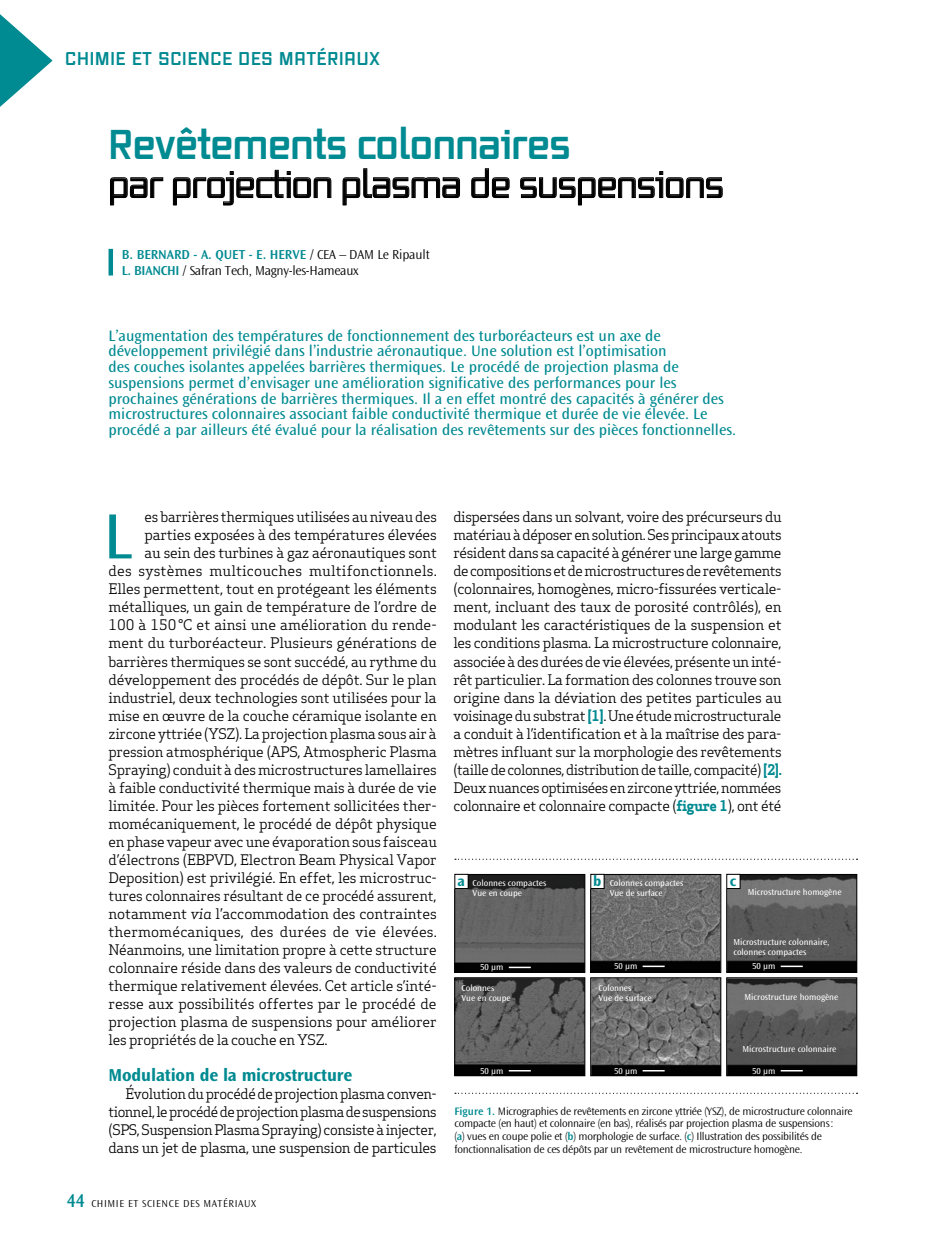
<style>
.page{position:relative;width:936px;height:1234px;background:#fff}
.page>*{position:absolute;margin:0;border:0;box-sizing:border-box;transform-origin:0 0}
.t1{font:66.45px "Ocean Sans Std";color:#008a91}
.t2{font:700 40.5px "Vox";letter-spacing:-.01em;color:#008a91}
.t3{font:36px "Vox";letter-spacing:-.01em;color:#000}
.t4{font:700 18px "Ocean Sans Std";letter-spacing:-.01em;color:#008a91}
.t5{font:700 18px "Vox";letter-spacing:.05em;color:#008a91}
.t6{font:15.75px/15.8px "Ocean Sans Std";color:#008a91}
.t7{font:700 15px "Ocean Sans Std";color:#008a91}
.t8{font:14.25px/18px "Apex Serif";letter-spacing:-.02em;color:#000;text-align:justify}
.t9{font:14.25px "Apex Serif";letter-spacing:.005em;color:#000}
.t10{font:300 13.5px/16.5px "Ocean Sans Std";letter-spacing:-.02em;color:#000}
.t11{font:300 11.25px/12.8px "Ocean Sans Std";letter-spacing:-.02em;color:#000}
.t12{font:300 10.5px "Ocean Sans Std";letter-spacing:.06em;color:#000}
.t13{font:9px/9.8px "Ocean Sans Std";color:#fff}
.s1{font-weight:600;color:#008a91}
.s2{font-style:italic}
.s3{font-weight:700;color:#008a91}
.s4{font-weight:600;font-size:19.5px;color:#008a91}
</style>
<div class="page">
<svg style="left:0;top:14px;width:53px;height:93px"></svg>
<svg style="left:110px;top:177px;width:53px;height:28px"></svg>
<svg style="left:173px;top:170px;width:158px;height:35px"></svg>
<svg style="left:342px;top:168px;width:118px;height:37px"></svg>
<svg style="left:471px;top:168px;width:38px;height:30px"></svg>
<svg style="left:520px;top:171px;width:203px;height:34px"></svg>
<div style="left:108px;top:249px;width:5px;height:26px;background:#008a91"></div>
<img style="left:456px;top:875px;width:127px;height:95px">
<div style="left:454px;top:873px;width:131px;height:99px;border:1px solid #000"></div>
<svg style="left:455px;top:1092px;width:402px;height:1px"></svg>
<img style="left:456px;top:979px;width:127px;height:94px">
<div style="left:454px;top:977px;width:131px;height:98px;border:1px solid #000"></div>
<img style="left:728px;top:875px;width:127px;height:95px">
<div style="left:726px;top:873px;width:131px;height:99px;border:1px solid #000"></div>
<img style="left:728px;top:979px;width:127px;height:94px">
<div style="left:726px;top:977px;width:131px;height:98px;border:1px solid #000"></div>
<img style="left:592px;top:875px;width:127px;height:95px">
<div style="left:590px;top:873px;width:131px;height:99px;border:1px solid #000"></div>
<img style="left:592px;top:979px;width:127px;height:94px">
<div style="left:590px;top:977px;width:131px;height:98px;border:1px solid #000"></div>
<svg style="left:455px;top:858px;width:402px;height:1px"></svg>
<div style="left:455px;top:874px;width:13px;height:14px;background:#fff"></div>
<div style="left:590px;top:874px;width:14px;height:14px;background:#fff"></div>
<div style="left:726px;top:874px;width:14px;height:14px;background:#fff"></div>
<svg style="left:508px;top:966px;width:23px;height:1px"></svg>
<svg style="left:642px;top:965px;width:22px;height:1px"></svg>
<svg style="left:780px;top:965px;width:22px;height:1px"></svg>
<hr style="left:508px;top:1069px;width:23px;height:2px;background:#fff">
<hr style="left:642px;top:1069px;width:22px;height:2px;background:#fff">
<hr style="left:780px;top:1069px;width:22px;height:2px;background:#fff">
<p class="t5" style="left:65px;top:46px;width:316px">CHIMIE ET SCIENCE DES MATÉRIAUX</p>
<h2 class="t2" style="left:108px;top:116px;width:464px">Revêtements colonnaires</h2>
<h3 class="t3" style="left:108px;top:161px;width:616px">par projection plasma de suspensions</h3>
<p class="t10" style="left:122px;top:246px;width:309px"><span class="s1">B. BERNARD - A. QUET - E. HERVE</span> / CEA – DAM Le Ripault<br><span class="s1">L. BIANCHI</span> / Safran Tech, Magny-les-Hameaux</p>
<p class="t6" style="left:108px;top:327px;width:629px">L’augmentation des températures de fonctionnement des turboréacteurs est un axe de développement privilégié dans l’industrie aéronautique. Une solution est l’optimisation<br>des couches isolantes appelées barrières thermiques. Le procédé de projection plasma de suspensions permet d’envisager une amélioration significative des performances pour les prochaines générations de barrières thermiques. Il a en effet montré des capacités à générer des microstructures colonnaires associant faible conductivité thermique et durée de vie élevée. Le procédé a par ailleurs été évalué pour la réalisation des revêtements sur des pièces fonctionnelles.</p>
<p class="t8" style="left:145px;top:508px;width:294px">es barrières thermiques utilisées au niveau des</p>
<p class="t8" style="left:145px;top:526px;width:294px">parties exposées à des températures élevées</p>
<p class="t8" style="left:145px;top:544px;width:294px">au sein des turbines à gaz aéronautiques sont</p>
<p class="t9" style="left:108px;top:562px;width:330px">des systèmes multicouches multifonctionnels.</p>
<p class="t8" style="left:108px;top:580px;width:330px">Elles permettent, tout en protégeant les éléments</p>
<p class="t8" style="left:108px;top:598px;width:330px">métalliques, un gain de température de l’ordre de</p>
<p class="t8" style="left:108px;top:616px;width:330px">100 à 150°C et ainsi une amélioration du rende-</p>
<p class="t8" style="left:108px;top:634px;width:330px">ment du turboréacteur. Plusieurs générations de</p>
<p class="t8" style="left:108px;top:652px;width:330px">barrières thermiques se sont succédé, au rythme du</p>
<p class="t8" style="left:108px;top:670px;width:330px">développement des procédés de dépôt. Sur le plan</p>
<p class="t8" style="left:108px;top:688px;width:330px">industriel, deux technologies sont utilisées pour la</p>
<p class="t8" style="left:108px;top:706px;width:330px">mise en œuvre de la couche céramique isolante en</p>
<p class="t8" style="left:108px;top:724px;width:329px">zircone yttriée (YSZ). La projection plasma sous air à</p>
<p class="t8" style="left:108px;top:742px;width:330px">pression atmosphérique (APS, Atmospheric Plasma</p>
<p class="t8" style="left:108px;top:760px;width:330px">Spraying) conduit à des microstructures lamellaires</p>
<p class="t8" style="left:108px;top:778px;width:330px">à faible conductivité thermique mais à durée de vie</p>
<p class="t8" style="left:108px;top:796px;width:330px">limitée. Pour les pièces fortement sollicitées ther-</p>
<p class="t8" style="left:108px;top:814px;width:330px">momécaniquement, le procédé de dépôt physique</p>
<p class="t8" style="left:108px;top:832px;width:330px">en phase vapeur avec une évaporation sous faisceau</p>
<p class="t8" style="left:108px;top:850px;width:330px">d’électrons (EBPVD, Electron Beam Physical Vapor</p>
<p class="t8" style="left:108px;top:868px;width:330px">Deposition) est privilégié. En effet, les microstruc-</p>
<p class="t8" style="left:108px;top:886px;width:329px">tures colonnaires résultant de ce procédé assurent,</p>
<p class="t8" style="left:108px;top:904px;width:330px">notamment <span class="s2">via</span> l’accommodation des contraintes</p>
<p class="t9" style="left:108px;top:922px;width:330px">thermomécaniques, des durées de vie élevées.</p>
<p class="t8" style="left:108px;top:940px;width:330px">Néanmoins, une limitation propre à cette structure</p>
<p class="t8" style="left:108px;top:958px;width:330px">colonnaire réside dans des valeurs de conductivité</p>
<p class="t8" style="left:108px;top:976px;width:330px">thermique relativement élevées. Cet article s’inté-</p>
<p class="t8" style="left:108px;top:994px;width:329px">resse aux possibilités offertes par le procédé de</p>
<p class="t8" style="left:108px;top:1012px;width:329px">projection plasma de suspensions pour améliorer</p>
<p class="t8" style="left:108px;top:1030px;width:220px">les propriétés de la couche en YSZ.</p>
<p class="t4" style="left:108px;top:1064px;width:245px">Modulation de la microstructure</p>
<p class="t8" style="left:108px;top:1084px;width:330px;text-indent:17px">Évolution du procédé de projection plasma conven&shy;tionnel, le procédé de projection plasma de suspensions (SPS, Suspension Plasma Spraying) consiste à injecter, dans un jet de plasma, une suspension de particules</p>
<h1 class="t1" style="left:103px;top:499px;width:30px">L</h1>
<p class="t8" style="left:453px;top:508px;width:330px">dispersées dans un solvant, voire des précurseurs du matériau à déposer en solution. Ses principaux atouts résident dans sa capacité à générer une large gamme de compositions et de microstructures de revêtements (colonnaires, homogènes, micro-fissurées verticale&shy;ment, incluant des taux de porosité contrôlés), en modulant les caractéristiques de la suspension et les conditions plasma. La microstructure colonnaire, associée à des durées de vie élevées, présente un inté&shy;rêt particulier. La formation des colonnes trouve son origine dans la déviation des petites particules au voisinage du substrat <span class="s3">[1]</span>. Une étude microstructurale a conduit à l’identification et à la maîtrise des para&shy;mètres influant sur la morphologie des revêtements (taille de colonnes, distribution de taille, compacité) <span class="s3">[2].<br></span>Deux nuances optimisées en zircone yttriée, nommées colonnaire et colonnaire compacte (<span class="s3">figure 1</span>), ont été</p>
<p class="t7" style="left:457px;top:872px;width:9px">a</p>
<p class="t7" style="left:593px;top:872px;width:10px">b</p>
<p class="t7" style="left:729px;top:872px;width:8px">c</p>
<p class="t13" style="left:472px;top:878px;width:75px">Colonnes compactes<br>Vue en coupe</p>
<p class="t13" style="left:609px;top:878px;width:75px">Colonnes compactes<br>Vue de surface</p>
<p class="t13" style="left:747px;top:886px;width:95px">Microstructure homogène</p>
<p class="t13" style="left:733px;top:937px;width:98px">Microstructure colonnaire, colonnes compactes</p>
<p class="t13" style="left:480px;top:962px;width:25px">50 µm</p>
<p class="t13" style="left:614px;top:961px;width:25px">50 µm</p>
<p class="t13" style="left:752px;top:961px;width:25px">50 µm</p>
<p class="t13" style="left:461px;top:983px;width:51px">Colonnes<br>Vue en coupe</p>
<p class="t13" style="left:598px;top:983px;width:55px">Colonnes<br>Vue de surface</p>
<p class="t13" style="left:744px;top:991px;width:95px">Microstructure homogène</p>
<p class="t13" style="left:742px;top:1044px;width:95px">Microstructure colonnaire</p>
<p class="t13" style="left:480px;top:1065px;width:25px">50 µm</p>
<p class="t13" style="left:614px;top:1065px;width:25px">50 µm</p>
<p class="t13" style="left:752px;top:1065px;width:25px">50 µm</p>
<p class="t11" style="left:454px;top:1104px;width:400px"><span class="s1">Figure 1.</span> Micrographies de revêtements en zircone yttriée (YSZ), de microstructure colonnaire compacte (en haut) et colonnaire (en bas), réalisés par projection plasma de suspensions:<br>(<span class="s1">a</span>) vues en coupe polie et (<span class="s1">b</span>) morphologie de surface. (<span class="s1">c</span>) Illustration des possibilités de fonctionnalisation de ces dépôts par un revêtement de microstructure homogène.</p>
<p class="t12" style="left:67px;top:1197px;width:191px"><span class="s4">44</span> CHIMIE ET SCIENCE DES MATÉRIAUX</p>
</div>
